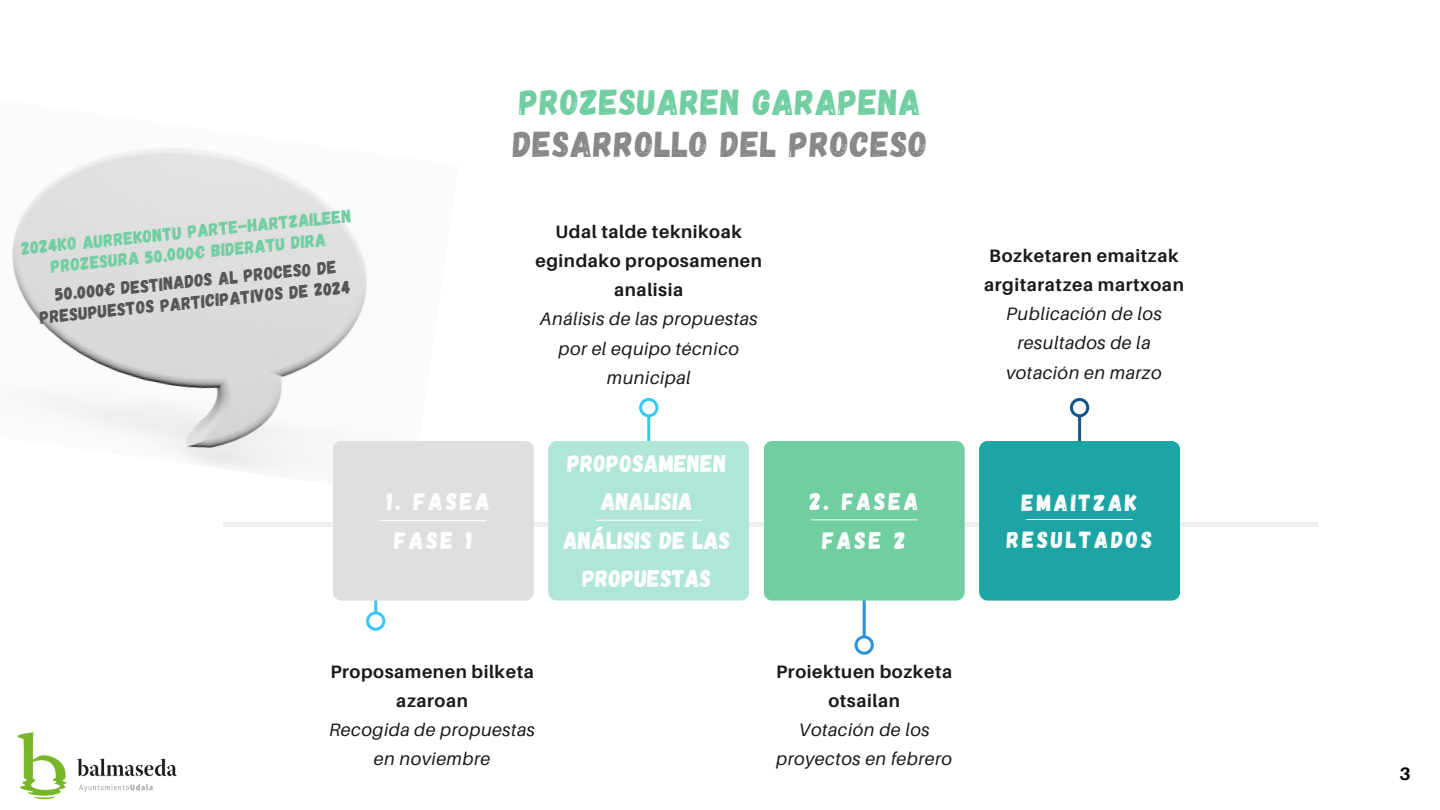
<style>
.page{position:relative;width:1440px;height:810px;background:#fff}
.page>*{position:absolute;margin:0;border:0;box-sizing:border-box;transform-origin:0 0}
.t1{font:36px "Gagalin";letter-spacing:.03em;color:#898887}
.t2{font:36px "Gagalin";letter-spacing:.03em;color:#70cea1}
.t3{font:24px/38.2px "Gagalin";letter-spacing:.015em;color:#fff;text-align:center}
.t4{font:24px/38.2px "Gagalin";letter-spacing:.12em;color:#fff;text-align:center}
.t5{font:23.2px/36.8px "Gagalin";letter-spacing:.12em;color:#fff;text-align:center}
.t6{font:italic 18px/29.2px "Aileron";letter-spacing:.03em;color:#191919;text-align:center}
.t7{font:700 18px/29.2px "Aileron";letter-spacing:.03em;color:#191919;text-align:center}
.t8{font:18px/20.9px "Gagalin";color:#70cea1;text-align:center}
.t9{font:18px/21.1px "Gagalin";color:#545454;text-align:center}
.t10{font:700 18px "Aileron";color:#000}
</style>
<div class="page">
<div style="left:223px;top:522px;width:1094px;height:5px;background:#efefef"></div>
<svg style="left:366px;top:601px;width:19px;height:30px"></svg>
<img style="left:12px;top:148px;width:355px;height:323px">
<div style="left:333px;top:441px;width:201px;height:160px;background:#dfdfdf;border-radius:8px"></div>
<svg style="left:639px;top:398px;width:19px;height:43px"></svg>
<div style="left:548px;top:441px;width:201px;height:160px;background:#b0e6d7;border-radius:8px"></div>
<svg style="left:855px;top:601px;width:19px;height:54px"></svg>
<div style="left:764px;top:441px;width:200px;height:160px;background:#70cea1;border-radius:8px"></div>
<svg style="left:1070px;top:398px;width:19px;height:43px"></svg>
<div style="left:979px;top:441px;width:201px;height:160px;background:#1ca5a4;border-radius:8px"></div>
<hr style="left:380px;top:520px;width:107px;height:1px;background:#fefefe">
<hr style="left:596px;top:520px;width:106px;height:1px;background:#fefefe">
<hr style="left:811px;top:520px;width:106px;height:1px;background:#fefefe">
<hr style="left:1026px;top:519px;width:107px;height:1px;background:#fefefe">
<img style="left:17px;top:732px;width:160px;height:68px">
<p class="t8" style="left:20px;top:238px;width:333px;rotate:-6deg">2024KO AURREKONTU PARTE-HARTZAILEEN<br>PROZESURA 50.000€ BIDERATU DIRA</p>
<p class="t9" style="left:37px;top:286px;width:314px;rotate:-6deg">50.000€ DESTINADOS AL PROCESO DE<br>PRESUPUESTOS PARTICIPATIVOS DE 2024</p>
<p class="t2" style="left:520px;top:79px;width:403px">PROZESUAREN GARAPENA</p>
<p class="t1" style="left:513px;top:121px;width:416px">DESARROLLO DEL PROCESO</p>
<h2 class="t7" style="left:535px;top:216px;width:228px">Udal talde teknikoak egindako proposamenen analisia</h2>
<h2 class="t6" style="left:540px;top:304px;width:219px">Análisis de las propuestas por el equipo técnico municipal</h2>
<h2 class="t7" style="left:984px;top:240px;width:201px;text-align:left">Bozketaren emaitzak argitaratzea martxoan</h2>
<h2 class="t6" style="left:1006px;top:299px;width:157px">Publicación de los resultados de la votación en marzo</h2>
<p class="t4" style="left:387px;top:481px;width:105px">1. FASEA<br>FASE 1</p>
<h3 class="t3" style="left:563px;top:443px;width:169px">PROPOSAMENEN<br>ANALISIA<br>ANÁLISIS DE LAS<br>PROPUESTAS</h3>
<h3 class="t4" style="left:810px;top:481px;width:110px">2. FASEA<br>FASE 2</h3>
<h1 class="t5" style="left:1007px;top:483px;width:147px">EMAITZAK<br>RESULTADOS</h1>
<p class="t7" style="left:330px;top:656px;width:205px">Proposamenen bilketa azaroan</p>
<p class="t6" style="left:329px;top:715px;width:207px">Recogida de propuestas en noviembre</p>
<p class="t7" style="left:776px;top:656px;width:178px">Proiektuen bozketa otsailan</p>
<p class="t6" style="left:776px;top:715px;width:177px">Votación de los proyectos en febrero</p>
<p class="t10" style="left:1399px;top:763px;width:13px">3</p>
</div>
